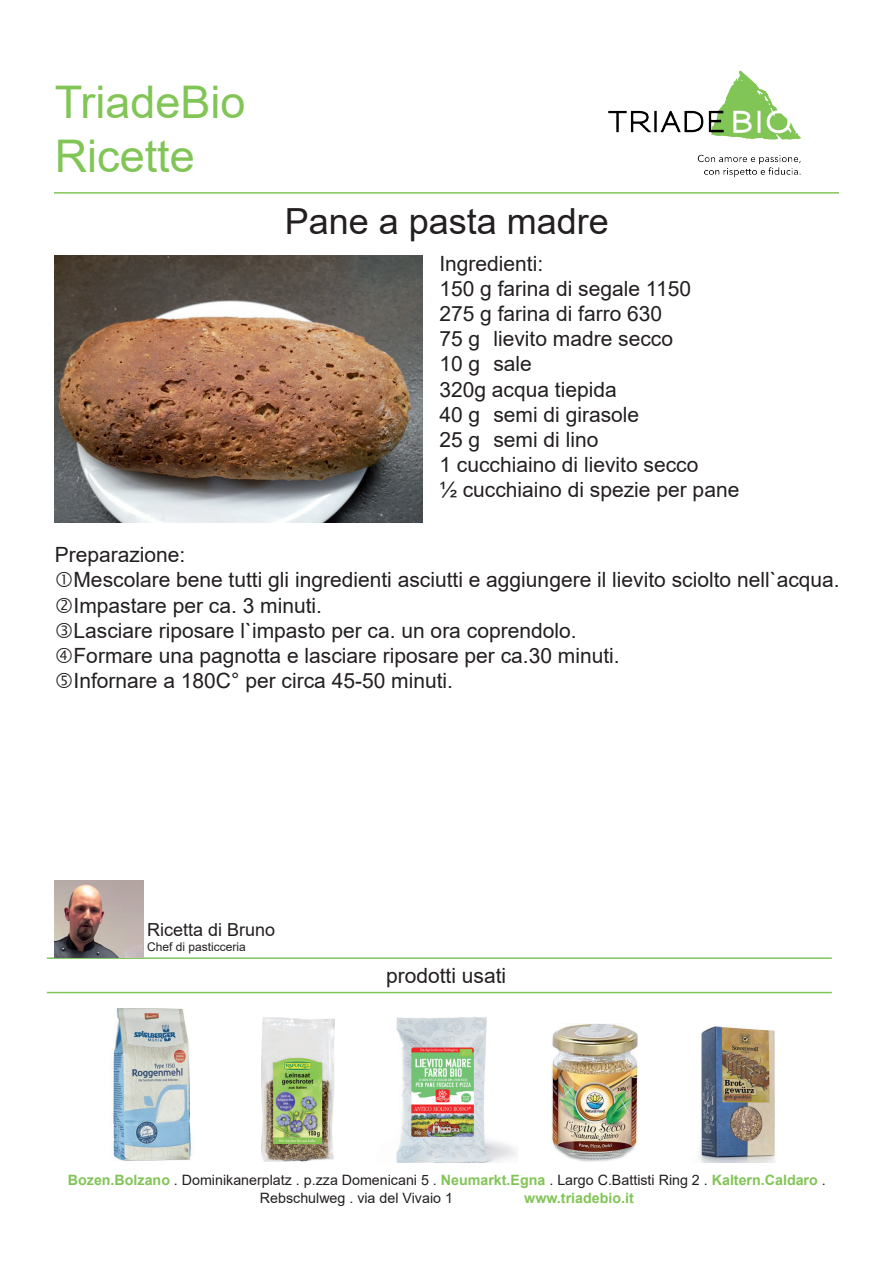
<style>
.page{position:relative;width:893px;height:1263px;background:#fff}
.page>*{position:absolute;margin:0;border:0;box-sizing:border-box;transform-origin:0 0}
.t1{font:45px/54px "Arial";color:#82c557}
.t2{font:36px "Arial";color:#231f20}
.t3{font:21px/25.2px "Arial";color:#231f20}
.t4{font:18px "Arial";color:#231f20}
.t5{font:14.25px/17.1px "Arial";color:#231f20}
.t6{font:700 14.25px "Arial";color:#82c557}
.t7{font:12px "Arial";color:#231f20}
.s1{font-weight:700;color:#82c557}
</style>
<div class="page">
<img style="left:608px;top:70px;width:193px;height:108px">
<hr style="left:54px;top:192px;width:785px;height:2px;background:#82c557">
<hr style="left:47px;top:957px;width:785px;height:2px;background:#82c557">
<hr style="left:47px;top:992px;width:785px;height:1px;background:#82c557">
<img style="left:55px;top:255px;width:367px;height:267px">
<img style="left:55px;top:881px;width:89px;height:76px">
<img style="left:113px;top:1008px;width:79px;height:152px">
<img style="left:261px;top:1017px;width:74px;height:145px">
<img style="left:396px;top:1017px;width:121px;height:145px">
<img style="left:551px;top:1023px;width:87px;height:139px">
<img style="left:698px;top:1026px;width:77px;height:136px">
<h1 class="t1" style="left:55px;top:75px;width:192px">TriadeBio<br>Ricette</h1>
<h2 class="t2" style="left:285px;top:197px;width:326px">Pane a pasta madre</h2>
<p class="t3" style="left:439px;top:250px;width:301px">Ingredienti:<br>150 g farina di segale 1150<br>275 g farina di farro 630<br>75 g lievito madre secco<br>10 g sale<br>320g acqua tiepida<br>40 g semi di girasole<br>25 g semi di lino<br>1 cucchiaino di lievito secco<br>½ cucchiaino di spezie per pane</p>
<p class="t3" style="left:73px;top:542px;width:768px;text-indent:-19px">Preparazione:<br>Mescolare bene tutti gli ingredienti asciutti e aggiungere il lievito sciolto nell`acqua.<br>Impastare per ca. 3 minuti.<br>Lasciare riposare l`impasto per ca. un ora coprendolo.<br>Formare una pagnotta e lasciare riposare per ca.30 minuti.<br>Infornare a 180C° per circa 45-50 minuti.</p>
<p class="t4" style="left:147px;top:918px;width:130px">Ricetta di Bruno</p>
<p class="t7" style="left:147px;top:938px;width:100px">Chef di pasticceria</p>
<p class="t3" style="left:386px;top:963px;width:122px">prodotti usati</p>
<p class="t5" style="left:260px;top:1172px;width:567px;text-indent:-192px"><span class="s1">Bozen.Bolzano</span> . Dominikanerplatz . p.zza Domenicani 5 . <span class="s1">Neumarkt.Egna</span> . Largo C.Battisti Ring 2 . <span class="s1">Kaltern.Caldaro</span> .<br>Rebschulweg . via del Vivaio 1</p>
<p class="t6" style="left:524px;top:1187px;width:111px">www.triadebio.it</p>
</div>
